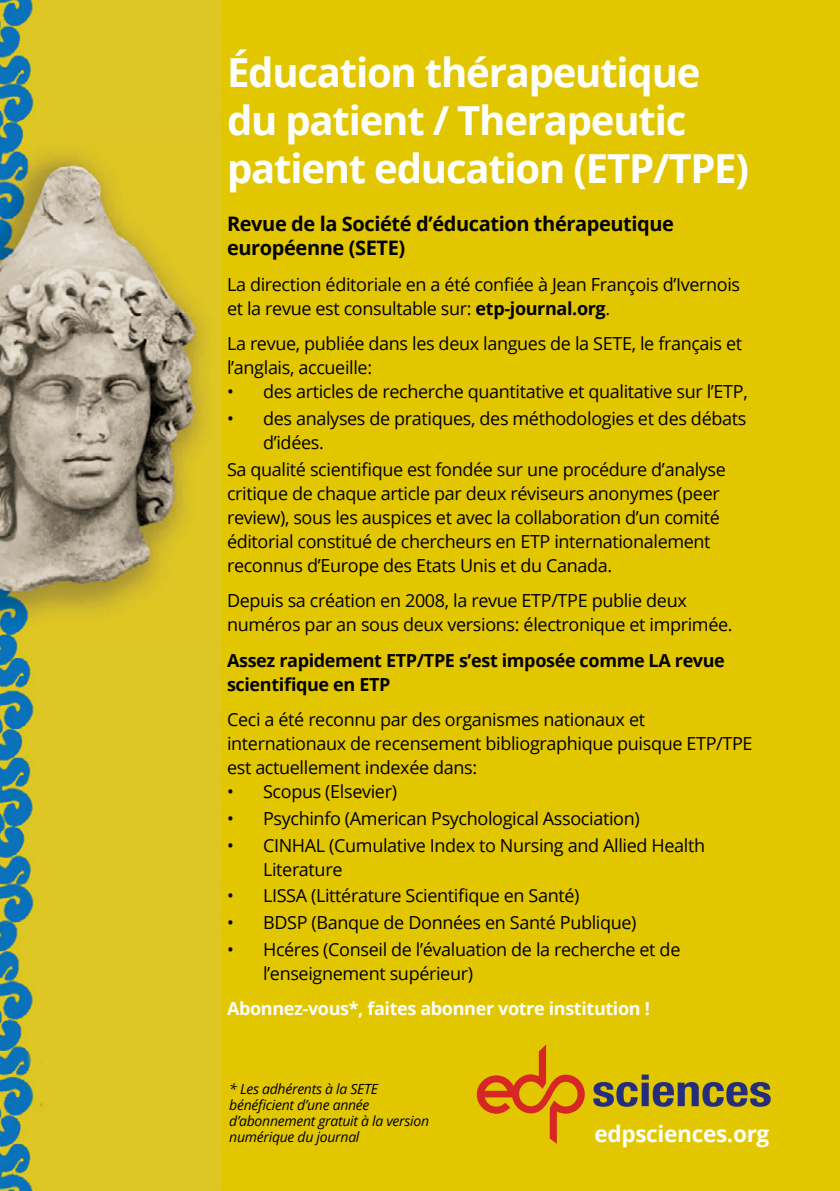
<style>
.page{position:relative;width:840px;height:1191px;background:#fff}
.page>*{position:absolute;margin:0;border:0;box-sizing:border-box;transform-origin:0 0}
.t1{font:700 40px/48px "Open Sans";letter-spacing:-.03em;color:#fff}
.t2{font:700 22.6px "Open Sans";letter-spacing:-.015em;color:#fff}
.t3{font:700 20px/24px "Open Sans";letter-spacing:-.02em;color:#000}
.t4{font:18px/24px "Open Sans";letter-spacing:-.02em;color:#000}
.t5{font:700 18px/24px "Open Sans";letter-spacing:-.02em;color:#000}
.t6{font:700 18px "Open Sans";letter-spacing:-.02em;color:#fff}
.t7{font:italic 14px/16px "Open Sans";letter-spacing:-.02em;color:#000}
.s1{font-weight:700}
</style>
<div class="page">
<div style="left:0;top:0;width:839px;height:1191px;background:#e2c700"></div>
<img style="left:0;top:0;width:221px;height:1191px">
<svg style="left:593px;top:1074px;width:177px;height:32px"></svg>
<svg style="left:476px;top:1044px;width:108px;height:100px"></svg>
<h1 class="t1" style="left:227px;top:48px;width:523px">Éducation thérapeutique du patient / Therapeutic patient education (ETP/TPE)</h1>
<p class="t3" style="left:227px;top:212px;width:448px">Revue de la Société d’éducation thérapeutique européenne (SETE)</p>
<p class="t4" style="left:227px;top:272px;width:514px">La direction éditoriale en a été confiée à Jean François d’Ivernois et la revue est consultable sur: <span class="s1">etp-journal.org</span>.</p>
<p class="t4" style="left:227px;top:331px;width:516px">La revue, publiée dans les deux langues de la SETE, le français et l’anglais, accueille:</p>
<p class="t4" style="left:227px;top:379px;width:522px">• des articles de recherche quantitative et qualitative sur l’ETP,</p>
<p class="t4" style="left:263px;top:406px;width:484px;text-indent:-36px">• des analyses de pratiques, des méthodologies et des débats d’idées.</p>
<p class="t4" style="left:227px;top:457px;width:500px">Sa qualité scientifique est fondée sur une procédure d’analyse critique de chaque article par deux réviseurs anonymes (peer review), sous les auspices et avec la collaboration d’un comité éditorial constitué de chercheurs en ETP internationalement reconnus d’Europe des Etats Unis et du Canada.</p>
<p class="t4" style="left:227px;top:588px;width:507px">Depuis sa création en 2008, la revue ETP/TPE publie deux numéros par an sous deux versions: électronique et imprimée.</p>
<p class="t5" style="left:227px;top:647px;width:499px">Assez rapidement ETP/TPE s’est imposée comme LA revue scientifique en ETP</p>
<p class="t4" style="left:227px;top:707px;width:527px">Ceci a été reconnu par des organismes nationaux et internationaux de recensement bibliographique puisque ETP/TPE est actuellement indexée dans:</p>
<p class="t4" style="left:227px;top:779px;width:171px">• Scopus (Elsevier)</p>
<p class="t4" style="left:227px;top:805px;width:414px">• Psychinfo (American Psychological Association)</p>
<p class="t4" style="left:263px;top:832px;width:443px;text-indent:-36px">• CINHAL (Cumulative Index to Nursing and Allied Health<br>Literature</p>
<p class="t4" style="left:227px;top:883px;width:354px">• LISSA (Littérature Scientifique en Santé)</p>
<p class="t4" style="left:227px;top:910px;width:411px">• BDSP (Banque de Données en Santé Publique)</p>
<p class="t4" style="left:263px;top:937px;width:418px;text-indent:-36px">• Hcéres (Conseil de l’évaluation de la recherche et de l’enseignement supérieur)</p>
<p class="t6" style="left:227px;top:996px;width:424px">Abonnez-vous*, faites abonner votre institution !</p>
<p class="t7" style="left:229px;top:1080px;width:201px">* Les adhérents à la SETE bénéficient d’une année d’abonnement gratuit à la version numérique du journal</p>
<p class="t2" style="left:594px;top:1118px;width:176px">edpsciences.org</p>
</div>
